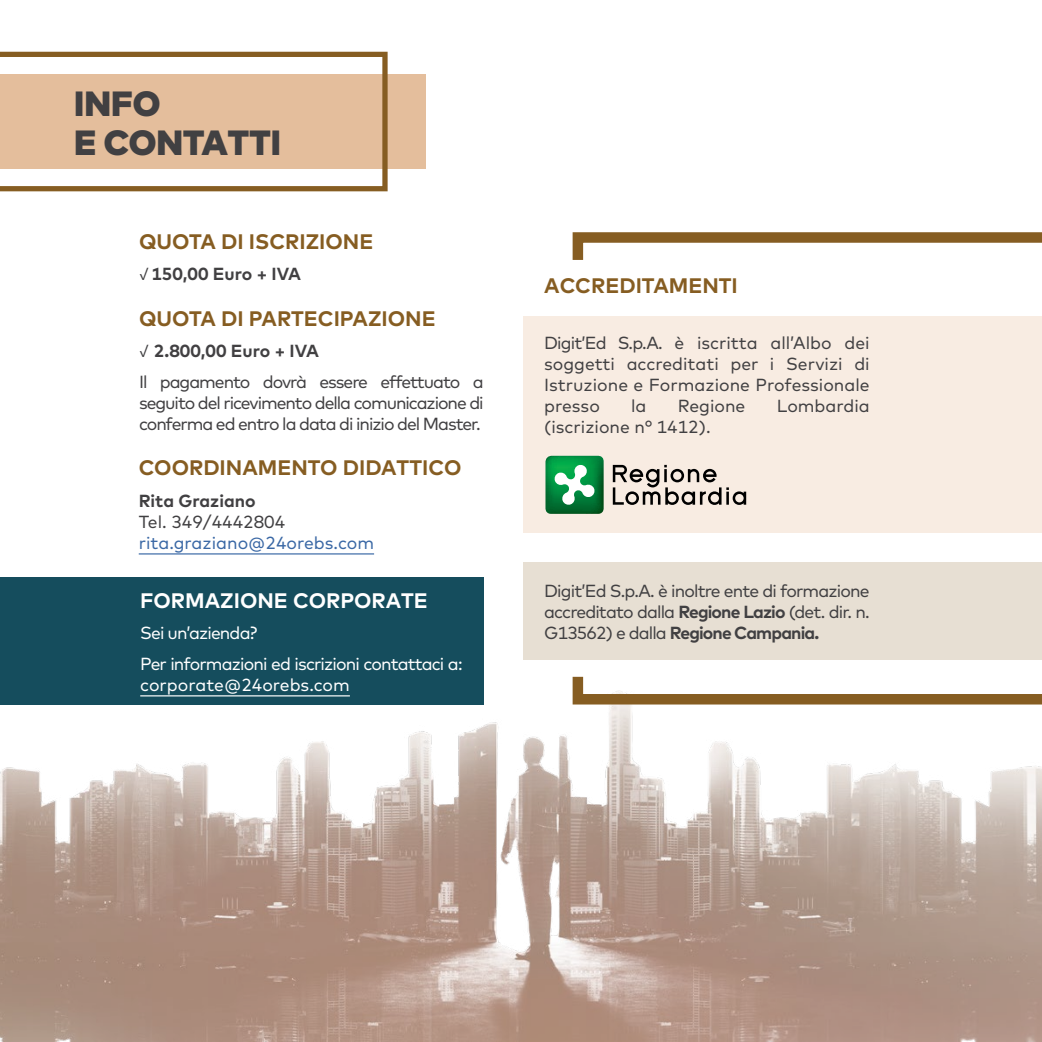
<style>
.page{position:relative;width:1042px;height:1042px;background:#fff}
.page>*{position:absolute;margin:0;border:0;box-sizing:border-box;transform-origin:0 0}
.t1{font:900 35px/38.5px "Mark";color:#414042}
.t2{font:700 21px "Mark";color:#865d22}
.t3{font:700 21px "Mark";color:#fff}
.t4{font:17.5px/21px "Mark";letter-spacing:-.05em;color:#414042}
.t5{font:17.5px/31px "Mark";letter-spacing:-.05em;color:#fff}
.t6{font:17.5px "Mark";color:#414042}
.t7{font:700 17.5px "Mark";color:#414042}
.t8{font:17.5px "Mark";color:#3a68a5}
.t9{font:17.5px "Mark";color:#fff}
.s1{font-family:"Interstate";font-weight:300}
.s2{font-weight:700}
</style>
<div class="page">
<img style="left:0;top:341px;width:1042px;height:701px">
<div style="left:0;top:74px;width:426px;height:95px;background:#e4be9c"></div>
<svg style="left:0;top:52px;width:388px;height:139px"></svg>
<div style="left:0;top:577px;width:483px;height:127px;background:#154d5d"></div>
<hr style="left:140px;top:695px;width:210px;height:1px;background:#fff">
<svg style="left:572px;top:232px;width:470px;height:28px"></svg>
<svg style="left:567px;top:666px;width:475px;height:44px"></svg>
<div style="left:524px;top:316px;width:518px;height:217px;background:#f8ece2"></div>
<svg style="left:545px;top:456px;width:58px;height:58px;background:#389d64"></svg>
<svg style="left:613px;top:465px;width:133px;height:40px"></svg>
<div style="left:524px;top:562px;width:518px;height:98px;background:#e7dfd3"></div>
<hr style="left:139px;top:553px;width:235px;height:1px;background:#3a68a5">
<h1 class="t1" style="left:74px;top:84px;width:208px">INFO<br>E CONTATTI</h1>
<p class="t2" style="left:139px;top:228px;width:236px">QUOTA DI ISCRIZIONE</p>
<p class="t7" style="left:139px;top:262px;width:164px"><span class="s1">√</span>150,00 Euro + IVA</p>
<p class="t2" style="left:139px;top:304px;width:298px">QUOTA DI PARTECIPAZIONE</p>
<p class="t4" style="left:139px;top:335px;width:346px;line-height:31px"><span class="s1">√</span> <span class="s2">2.800,00 Euro + IVA<br></span>Il pagamento dovrà essere effettuato a</p>
<p class="t4" style="left:139px;top:392px;width:346px">seguito del ricevimento della comunicazione di conferma ed entro la data di inizio del Master.</p>
<p class="t2" style="left:139px;top:454px;width:324px">COORDINAMENTO DIDATTICO</p>
<p class="t7" style="left:139px;top:489px;width:118px">Rita Graziano</p>
<p class="t6" style="left:139px;top:510px;width:148px">Tel. 349/4442804</p>
<p class="t8" style="left:139px;top:531px;width:237px">rita.graziano@24orebs.com</p>
<p class="t3" style="left:140px;top:587px;width:289px">FORMAZIONE CORPORATE</p>
<p class="t5" style="left:140px;top:617px;width:324px">Sei un’azienda?<br>Per informazioni ed iscrizioni contattaci a:</p>
<p class="t9" style="left:140px;top:673px;width:211px">corporate@24orebs.com</p>
<p class="t2" style="left:544px;top:272px;width:195px">ACCREDITAMENTI</p>
<p class="t4" style="left:544px;top:332px;width:327px;text-align:justify">Digit’Ed S.p.A. è iscritta all’Albo dei soggetti accreditati per i Servizi di Istruzione e Formazione Professionale presso</p>
<p class="t4" style="left:631px;top:395px;width:17px">la</p>
<p class="t6" style="left:678px;top:395px;width:69px">Regione</p>
<p class="t6" style="left:777px;top:395px;width:95px">Lombardia</p>
<p class="t6" style="left:544px;top:416px;width:168px">(iscrizione n° 1412).</p>
<p class="t4" style="left:544px;top:580px;width:327px;text-align:justify">Digit’Ed S.p.A. è inoltre ente di formazione accreditato dalla <span class="s2">Regione Lazio</span> (det. dir. n.<br>G13562) e dalla <span class="s2">Regione Campania.</span></p>
</div>
